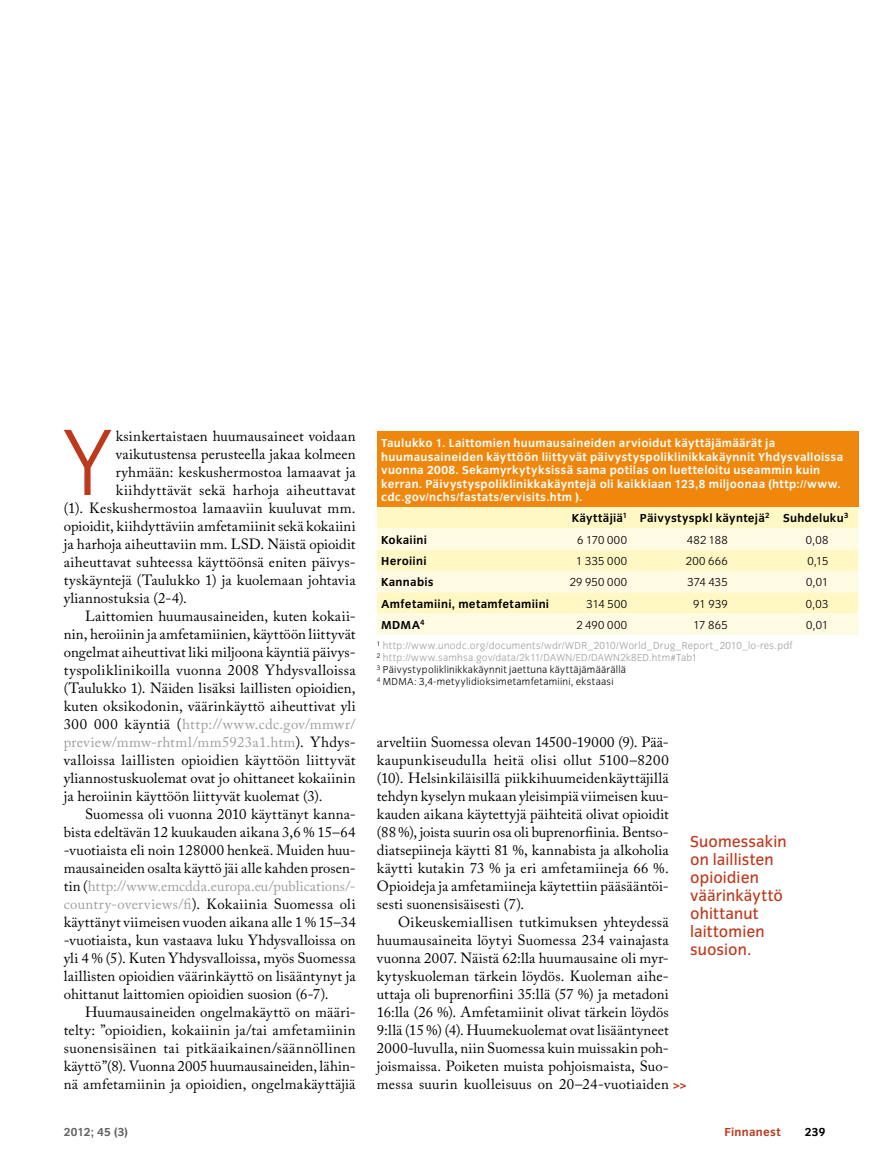
<style>
.page{position:relative;width:885px;height:1174px;background:#fff}
.page>*{position:absolute;margin:0;border:0;box-sizing:border-box;transform-origin:0 0}
.t1{font:300 97.65px "Congress Sans";color:#be381c}
.t2{font:16.5px/18px "Congress Sans";letter-spacing:.005em;color:#be381c}
.t3{font:14.7px/18px "Adobe Caslon Pro";letter-spacing:.015em;color:#000;text-align:justify}
.t4{font:14.7px "Adobe Caslon Pro";letter-spacing:.02em;color:#9c9e9f}
.t5{font:14.7px "Adobe Caslon Pro";color:#9c9e9f}
.t6{font:700 12px/13.5px "Congress Sans";letter-spacing:.02em;color:#fff}
.t7{font:700 12px "Congress Sans";letter-spacing:.02em;color:#000}
.t8{font:300 12px "Congress Sans";letter-spacing:.025em;color:#000}
.t9{font:700 12px "Congress Sans";letter-spacing:.02em;color:#be381c}
.t10{font:700 12px "Congress Sans";letter-spacing:.01em;color:#646463}
.t11{font:300 10.5px/12px "Congress Sans";letter-spacing:.025em;color:#9c9e9f}
.s1{color:#000}
.s2{color:#9c9e9f}
</style>
<div class="page">
<div style="left:377px;top:432px;width:481px;height:75px;background:#f0870d"></div>
<div style="left:377px;top:507px;width:481px;height:21px;background:#fff8c5"></div>
<svg style="left:377px;top:528px;width:481px;height:107px;background:#fff9d7"></svg>
<h1 class="t1" style="left:62px;top:409px;width:53px">Y</h1>
<p class="t3" style="left:116px;top:427px;width:241px">ksinkertaistaen huumausaineet voidaan</p>
<p class="t3" style="left:116px;top:445px;width:241px">vaikutustensa perusteella jakaa kolmeen</p>
<p class="t3" style="left:116px;top:463px;width:241px">ryhmään: keskushermostoa lamaavat ja</p>
<p class="t3" style="left:116px;top:481px;width:241px">kiihdyttävät sekä harhoja aiheuttavat</p>
<p class="t3" style="left:64px;top:499px;width:293px">(1). Keskushermostoa lamaaviin kuuluvat mm.</p>
<p class="t3" style="left:64px;top:517px;width:293px">opioidit, kiihdyttäviin amfetamiinit sekä kokaiini</p>
<p class="t3" style="left:64px;top:535px;width:293px">ja harhoja aiheuttaviin mm. LSD. Näistä opioidit</p>
<p class="t3" style="left:64px;top:553px;width:293px">aiheuttavat suhteessa käyttöönsä eniten päivys-</p>
<p class="t3" style="left:64px;top:571px;width:293px">tyskäyntejä (Taulukko 1) ja kuolemaan johtavia</p>
<p class="t3" style="left:64px;top:589px;width:125px">yliannostuksia (2-4).</p>
<p class="t3" style="left:85px;top:607px;width:272px">Laittomien huumausaineiden, kuten kokaii-</p>
<p class="t3" style="left:64px;top:625px;width:293px">nin, heroiinin ja amfetamiinien, käyttöön liittyvät</p>
<p class="t3" style="left:64px;top:643px;width:293px">ongelmat aiheuttivat liki miljoona käyntiä päivys-</p>
<p class="t3" style="left:64px;top:661px;width:293px">tyspoliklinikoilla vuonna 2008 Yhdysvalloissa</p>
<p class="t3" style="left:64px;top:679px;width:293px">(Taulukko 1). Näiden lisäksi laillisten opioidien,</p>
<p class="t3" style="left:64px;top:697px;width:293px">kuten oksikodonin, väärinkäyttö aiheuttivat yli</p>
<p class="t4" style="left:64px;top:715px;width:293px"><span class="s1">300 000 käyntiä (</span>http://www.cdc.gov/mmwr/</p>
<p class="t4" style="left:64px;top:733px;width:293px">preview/mmw-rhtml/mm5923a1.htm<span class="s1">). Yhdys-</span></p>
<p class="t3" style="left:64px;top:751px;width:293px">valloissa laillisten opioidien käyttöön liittyvät</p>
<p class="t3" style="left:64px;top:769px;width:293px">yliannostuskuolemat ovat jo ohittaneet kokaiinin</p>
<p class="t3" style="left:64px;top:787px;width:260px">ja heroiinin käyttöön liittyvät kuolemat (3).</p>
<p class="t3" style="left:85px;top:805px;width:272px">Suomessa oli vuonna 2010 käyttänyt kanna-</p>
<p class="t3" style="left:64px;top:823px;width:293px">bista edeltävän 12 kuukauden aikana 3,6 % 15–64</p>
<p class="t3" style="left:64px;top:841px;width:293px">-vuotiaista eli noin 128000 henkeä. Muiden huu-</p>
<p class="t3" style="left:64px;top:859px;width:293px">mausaineiden osalta käyttö jäi alle kahden prosen-</p>
<p class="t5" style="left:64px;top:877px;width:293px"><span class="s1">tin (</span>http://www.emcdda.europa.eu/publications/-</p>
<p class="t3" style="left:64px;top:895px;width:293px"><span class="s2">country-overviews/fi</span>). Kokaiinia Suomessa oli</p>
<p class="t3" style="left:64px;top:913px;width:293px">käyttänyt viimeisen vuoden aikana alle 1 % 15–34</p>
<p class="t3" style="left:64px;top:931px;width:293px">-vuotiaista, kun vastaava luku Yhdysvalloissa on</p>
<p class="t3" style="left:64px;top:949px;width:293px">yli 4 % (5). Kuten Yhdysvalloissa, myös Suomessa</p>
<p class="t3" style="left:64px;top:966px;width:293px">laillisten opioidien väärinkäyttö on lisääntynyt ja</p>
<p class="t3" style="left:64px;top:984px;width:266px">ohittanut laittomien opioidien suosion (6-7).</p>
<p class="t3" style="left:85px;top:1002px;width:272px">Huumausaineiden ongelmakäyttö on määri-</p>
<p class="t3" style="left:64px;top:1020px;width:293px">telty: ”opioidien, kokaiinin ja/tai amfetamiinin</p>
<p class="t3" style="left:64px;top:1038px;width:293px">suonensisäinen tai pitkäaikainen/säännöllinen</p>
<p class="t3" style="left:64px;top:1056px;width:293px">käyttö”(8). Vuonna 2005 huumausaineiden, lähin-</p>
<p class="t3" style="left:64px;top:1074px;width:293px">nä amfetamiinin ja opioidien, ongelmakäyttäjiä</p>
<p class="t6" style="left:381px;top:436px;width:463px">Taulukko 1. Laittomien huumausaineiden arvioidut käyttäjämäärät ja huumausaineiden käyttöön liittyvät päivystyspoliklinikkakäynnit Yhdysvalloissa vuonna 2008. Sekamyrkytyksissä sama potilas on luetteloitu useammin kuin kerran. Päivystyspoliklinikkakäyntejä oli kaikkiaan 123,8 miljoonaa (http://www. cdc.gov/nchs/fastats/ervisits.htm ).</p>
<p class="t7" style="left:572px;top:511px;width:278px">Käyttäjiä<sup>1</sup> Päivystyspkl käyntejä<sup>2</sup> Suhdeluku<sup>3</sup></p>
<p class="t7" style="left:381px;top:533px;width:47px">Kokaiini</p>
<p class="t8" style="left:577px;top:533px;width:51px">6 170 000</p>
<p class="t8" style="left:686px;top:533px;width:42px">482 188</p>
<p class="t8" style="left:805px;top:533px;width:24px">0,08</p>
<p class="t7" style="left:381px;top:554px;width:47px">Heroiini</p>
<p class="t8" style="left:576px;top:554px;width:52px">1 335 000</p>
<p class="t8" style="left:685px;top:554px;width:43px">200 666</p>
<p class="t8" style="left:807px;top:554px;width:22px">0,15</p>
<p class="t7" style="left:381px;top:575px;width:54px">Kannabis</p>
<p class="t8" style="left:569px;top:575px;width:59px">29 950 000</p>
<p class="t8" style="left:687px;top:575px;width:42px">374 435</p>
<p class="t8" style="left:806px;top:575px;width:24px">0,01</p>
<p class="t7" style="left:381px;top:596px;width:169px">Amfetamiini, metamfetamiini</p>
<p class="t8" style="left:586px;top:597px;width:42px">314 500</p>
<p class="t8" style="left:693px;top:597px;width:36px">91 939</p>
<p class="t8" style="left:805px;top:597px;width:24px">0,03</p>
<p class="t7" style="left:381px;top:618px;width:45px">MDMA<sup>4</sup></p>
<p class="t8" style="left:576px;top:618px;width:52px">2 490 000</p>
<p class="t8" style="left:693px;top:618px;width:36px">17 865</p>
<p class="t8" style="left:806px;top:618px;width:24px">0,01</p>
<p class="t11" style="left:377px;top:640px;width:417px"><sup>1</sup> http://www.unodc.org/documents/wdr/WD R_2010/World_Drug_Report_2010_lo-res.pdf <sup>2</sup> http://www.samhsa.gov/data/2k11/DAWN/ED/DAWN2k8ED.htm#Tab1<br><sup>3</sup> <span class="s1">Päivystypoliklinikkakäynnit jaettuna käyttäjämäärällä<br></span><sup>4</sup> <span class="s1">MDMA: 3,4-metyylidioksimetamfetamiini, ekstaasi</span></p>
<p class="t3" style="left:377px;top:732px;width:293px">arveltiin Suomessa olevan 14500-19000 (9). Pää&shy;kaupunkiseudulla heitä olisi ollut 5100–8200 (10). Helsinkiläisillä piikkihuumeidenkäyttäjillä tehdyn kyselyn mukaan yleisimpiä viimeisen kuu&shy;kauden aikana käytettyjä päihteitä olivat opioidit (88 %), joista suurin osa oli buprenorfiinia. Bentso&shy;diatsepiineja käytti 81 %, kannabista ja alkoholia käytti kutakin 73 % ja eri amfetamiineja 66 %.<br>Opioideja ja amfetamiineja käytettiin pääsääntöi&shy;sesti suonensisäisesti (7).</p>
<p class="t3" style="left:377px;top:912px;width:293px;text-indent:21px">Oikeuskemiallisen tutkimuksen yhteydessä huumausaineita löytyi Suomessa 234 vainajasta vuonna 2007. Näistä 62:lla huumausaine oli myr&shy;kytyskuoleman tärkein löydös. Kuoleman aihe&shy;uttaja oli buprenorfiini 35:llä (57 %) ja metadoni 16:lla (26 %). Amfetamiinit olivat tärkein löydös 9:llä (15 %) (4). Huumekuolemat ovat lisääntyneet 2000-luvulla, niin Suomessa kuin muissakin poh&shy;joismaissa. Poiketen muista pohjoismaista, Suo&shy;messa suurin kuolleisuus on 20–24-vuotiaiden</p>
<p class="t2" style="left:690px;top:833px;width:98px">Suomessakin on laillisten opioidien väärinkäyttö ohittanut laittomien suosion.</p>
<p class="t9" style="left:673px;top:1078px;width:15px">&gt;&gt;</p>
<p class="t10" style="left:64px;top:1125px;width:66px">2012; 45 (3)</p>
<p class="t9" style="left:724px;top:1125px;width:58px">Finnanest</p>
<p class="t7" style="left:804px;top:1125px;width:22px">239</p>
</div>
